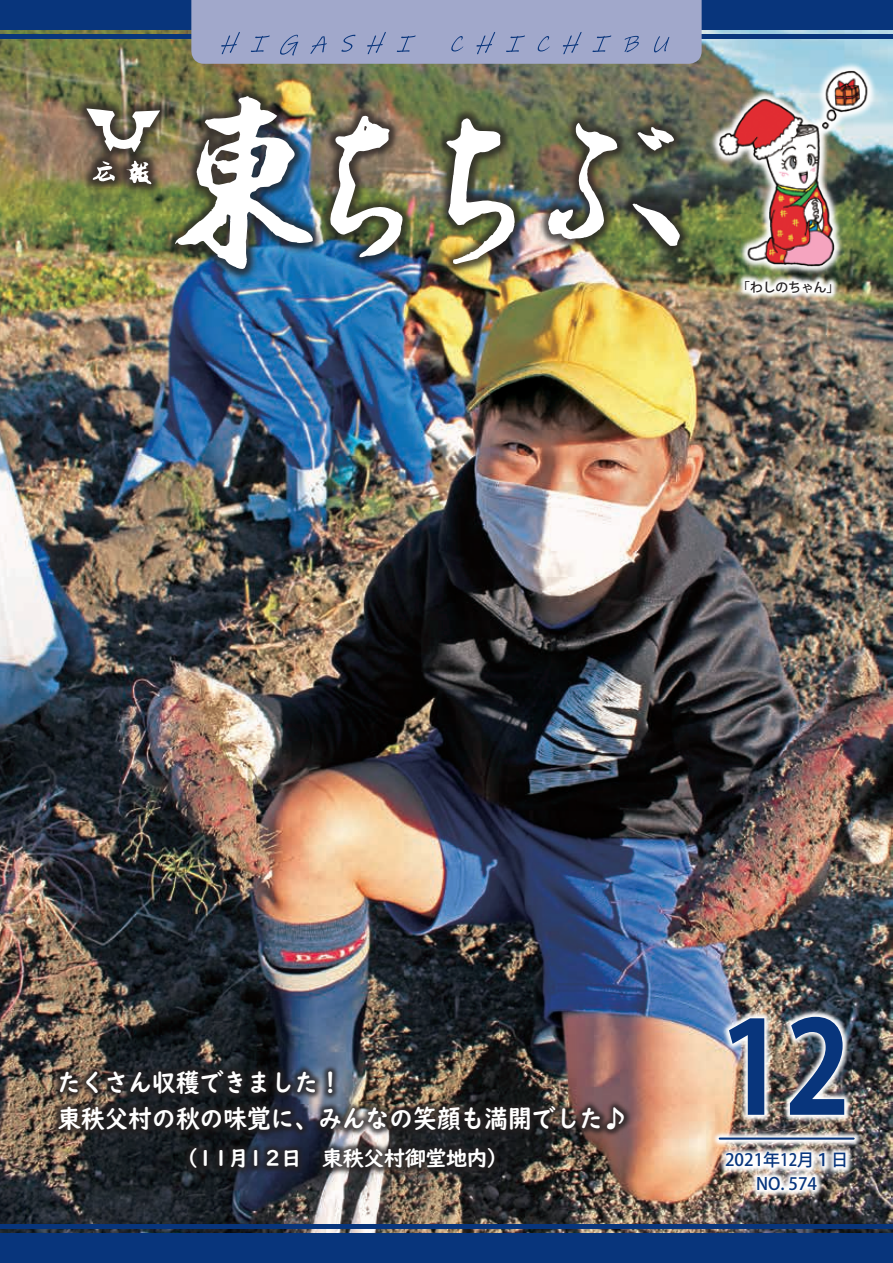
<style>
.page{position:relative;width:893px;height:1263px;background:#fff}
.page>*{position:absolute;margin:0;border:0;box-sizing:border-box;transform-origin:0 0}
.t1{font:700 127.5px "Koz Go Pr 6 N";color:#08357c;scale:.9 1}
.t2{font:25.5px/36.2px "UD Digi Kyokasho NP B";color:#fff;scale:.93 1}
.t3{font:21.3px "UD Digi Kyokasho NP B";letter-spacing:-.04em;color:#fff}
.t4{font:500 16.95px/23.4px "Koz Go Pr 6 N";color:#08357c;text-align:center}
.t5{font:500 12.75px "Koz Go Pr 6 N";color:#231f20}
</style>
<div class="page">
<img style="left:0;top:30px;width:893px;height:1203px">
<div style="left:0;top:0;width:893px;height:30px;background:#08357c"></div>
<div style="left:0;top:1233px;width:893px;height:30px;background:#08357c"></div>
<div style="left:0;top:34px;width:893px;height:5px;background:#08357c"></div>
<hr style="left:0;top:1225px;width:893px;height:4px;background:#08357c">
<div style="left:191px;top:0;width:511px;height:64px;background:#a1a8cb"></div>
<svg style="left:872px;top:61px;width:5px;height:214px"></svg>
<img style="left:705px;top:60px;width:167px;height:216px">
<div style="left:163px;top:85px;width:529px;height:196px;background:#231f20;opacity:.75"></div>
<img style="left:175px;top:96px;width:138px;height:173px">
<img style="left:446px;top:118px;width:69px;height:146px">
<img style="left:328px;top:116px;width:75px;height:142px">
<img style="left:546px;top:123px;width:71px;height:116px">
<svg style="left:632px;top:203px;width:48px;height:43px"></svg>
<svg style="left:637px;top:127px;width:37px;height:24px"></svg>
<div style="left:75px;top:96px;width:97px;height:100px;background:#231f20;opacity:.75"></div>
<svg style="left:126px;top:159px;width:25px;height:25px"></svg>
<svg style="left:92px;top:161px;width:23px;height:22px"></svg>
<svg style="left:87px;top:108px;width:73px;height:44px"></svg>
<img style="left:738px;top:274px;width:101px;height:27px">
<img style="left:711px;top:1009px;width:151px;height:188px">
<hr style="left:720px;top:1137px;width:134px;height:3px;background:#08357c">
<div style="left:51px;top:1062px;width:581px;height:75px;background:#231f20;opacity:.75"></div>
<div style="left:182px;top:1140px;width:320px;height:36px;background:#231f20;opacity:.75"></div>
<p class="t5" style="left:737px;top:280px;width:104px">「わしのちゃん」</p>
<p class="t2" style="left:57px;top:1064px;width:614px">たくさん収穫できました！<br>東秩父村の秋の味覚に、みんなの笑顔も満開でした♪</p>
<p class="t3" style="left:177px;top:1145px;width:333px">（１１月１２日　東秩父村御堂地内）</p>
<h1 class="t1" style="left:719px;top:996px;width:147px">12</h1>
<p class="t4" style="left:725px;top:1149px;width:125px">2021年12月１日<br>NO. 574</p>
</div>
